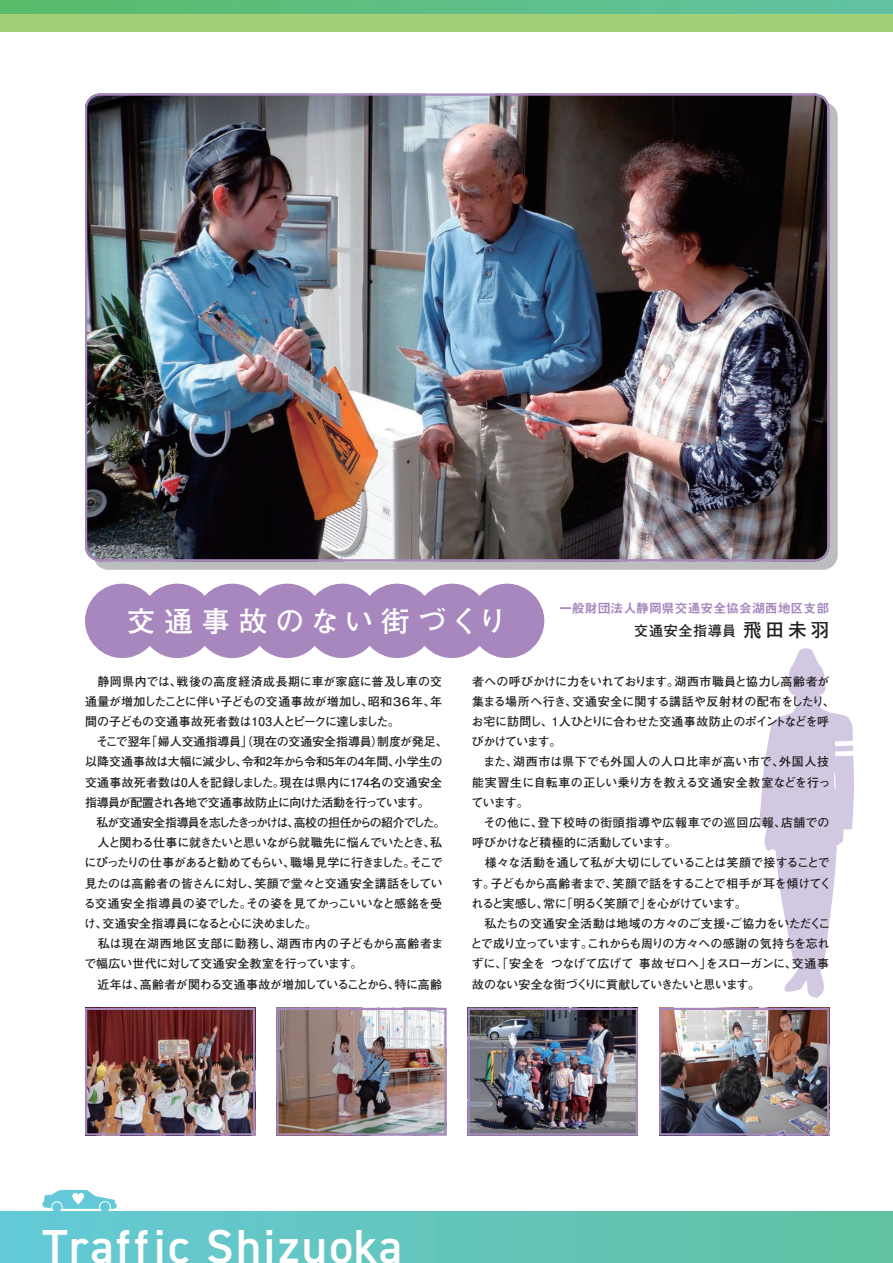
<style>
.page{position:relative;width:893px;height:1263px;background:#fff}
.page>*{position:absolute;margin:0;border:0;box-sizing:border-box;transform-origin:0 0}
.t1{font:600 47.85px "DIN2014";letter-spacing:.05em;color:#fff}
.t2{font:700 28.65px "Futo Go B101 Pro";letter-spacing:.27em;color:#fff}
.t3{font:700 14.1px "Futo Go B101 Pro";letter-spacing:.05em;color:#231f20}
.t4{font:12.9px "Midashi Go Pro MB31";color:#a787be}
.t5{font:700 12px/20.2px "Futo Go B101 Pro";letter-spacing:-.02em;color:#231f20}
.s1{font-size:18.75px}
</style>
<div class="page">
<svg style="left:0;top:0;width:893px;height:15px;background:#62c084"></svg>
<div style="left:0;top:15px;width:893px;height:17px;background:#a1d076"></div>
<div style="left:0;top:1212px;width:893px;height:51px;background:linear-gradient(to right,#64c9d7,#60c2a1)"></div>
<div style="left:100px;top:1202px;width:10px;height:10px;background:#63c9d8;border-radius:50%"></div>
<div style="left:52px;top:1202px;width:10px;height:10px;background:#63c9d8;border-radius:50%"></div>
<svg style="left:43px;top:1189px;width:74px;height:20px"></svg>
<svg style="left:758px;top:648px;width:96px;height:350px"></svg>
<svg style="left:95px;top:103px;width:742px;height:466px;background:#b6b6bb"></svg>
<img style="left:85px;top:94px;width:744px;height:467px">
<div style="left:85px;top:94px;width:744px;height:467px;border:2px solid #a787be;border-radius:14px"></div>
<img style="left:88px;top:1011px;width:164px;height:121px">
<div style="left:85px;top:1008px;width:170px;height:127px;border:2px solid #a787be"></div>
<img style="left:662px;top:1011px;width:164px;height:121px">
<div style="left:659px;top:1008px;width:170px;height:127px;border:2px solid #a787be"></div>
<img style="left:471px;top:1011px;width:164px;height:121px">
<div style="left:468px;top:1008px;width:170px;height:127px;border:2px solid #a787be"></div>
<div style="left:85px;top:584px;width:74px;height:74px;background:#a787be;border-radius:50%"></div>
<div style="left:250px;top:584px;width:74px;height:74px;background:#a787be;border-radius:50%"></div>
<div style="left:415px;top:584px;width:74px;height:74px;background:#a787be;border-radius:50%"></div>
<div style="left:470px;top:584px;width:74px;height:74px;background:#a787be;border-radius:50%"></div>
<div style="left:140px;top:584px;width:74px;height:74px;background:#a787be;border-radius:50%"></div>
<div style="left:305px;top:584px;width:74px;height:74px;background:#a787be;border-radius:50%"></div>
<div style="left:195px;top:584px;width:74px;height:74px;background:#a787be;border-radius:50%"></div>
<div style="left:360px;top:584px;width:74px;height:74px;background:#a787be;border-radius:50%"></div>
<img style="left:279px;top:1011px;width:164px;height:121px">
<div style="left:276px;top:1008px;width:170px;height:127px;border:2px solid #a787be"></div>
<h2 class="t2" style="left:127px;top:598px;width:381px">交通事故のない街づくり</h2>
<p class="t4" style="left:559px;top:598px;width:272px">一般財団法人静岡県交通安全協会湖西地区支部</p>
<p class="t3" style="left:634px;top:619px;width:196px">交通安全指導員<span class="s1">飛田未羽</span></p>
<p class="t5" style="left:84px;top:669px;width:365px">　静岡県内では、戦後の高度経済成長期に車が家庭に普及し車の交通量が増加したことに伴い子どもの交通事故が増加し、昭和３６年、年間の子どもの交通事故死者数は103人とピークに達しました。<br>　そこで翌年「婦人交通指導員」（現在の交通安全指導員）制度が発足、以降交通事故は大幅に減少し、令和2年から令和5年の4年間、小学生の交通事故死者数は0人を記録しました。現在は県内に174名の交通安全指導員が配置され各地で交通事故防止に向けた活動を行っています。<br>　私が交通安全指導員を志したきっかけは、高校の担任からの紹介でした。　人と関わる仕事に就きたいと思いながら就職先に悩んでいたとき、私にぴったりの仕事があると勧めてもらい、職場見学に行きました。そこで見たのは高齢者の皆さんに対し、笑顔で堂々と交通安全講話をしている交通安全指導員の姿でした。その姿を見てかっこいいなと感銘を受け、交通安全指導員になると心に決めました。<br>　私は現在湖西地区支部に勤務し、湖西市内の子どもから高齢者まで幅広い世代に対して交通安全教室を行っています。<br>　近年は、高齢者が関わる交通事故が増加していることから、特に高齢</p>
<p class="t5" style="left:471px;top:669px;width:366px">者への呼びかけに力をいれております。湖西市職員と協力し高齢者が集まる場所へ行き、交通安全に関する講話や反射材の配布をしたり、お宅に訪問し、1人ひとりに合わせた交通事故防止のポイントなどを呼びかけています。<br>　また、湖西市は県下でも外国人の人口比率が高い市で、外国人技能実習生に自転車の正しい乗り方を教える交通安全教室などを行っています。<br>　その他に、登下校時の街頭指導や広報車での巡回広報、店舗での呼びかけなど積極的に活動しています。<br>　様々な活動を通して私が大切にしていることは笑顔で接することです。子どもから高齢者まで、笑顔で話をすることで相手が耳を傾けてくれると実感し、常に「明るく笑顔で」を心がけています。<br>　私たちの交通安全活動は地域の方々のご支援・ご協力をいただくことで成り立っています。これからも周りの方々への感謝の気持ちを忘れずに、「安全を つなげて広げて 事故ゼロへ」をスローガンに、交通事故のない安全な街づくりに貢献していきたいと思います。</p>
<h1 class="t1" style="left:43px;top:1215px;width:361px">Traffic Shizuoka</h1>
</div>
